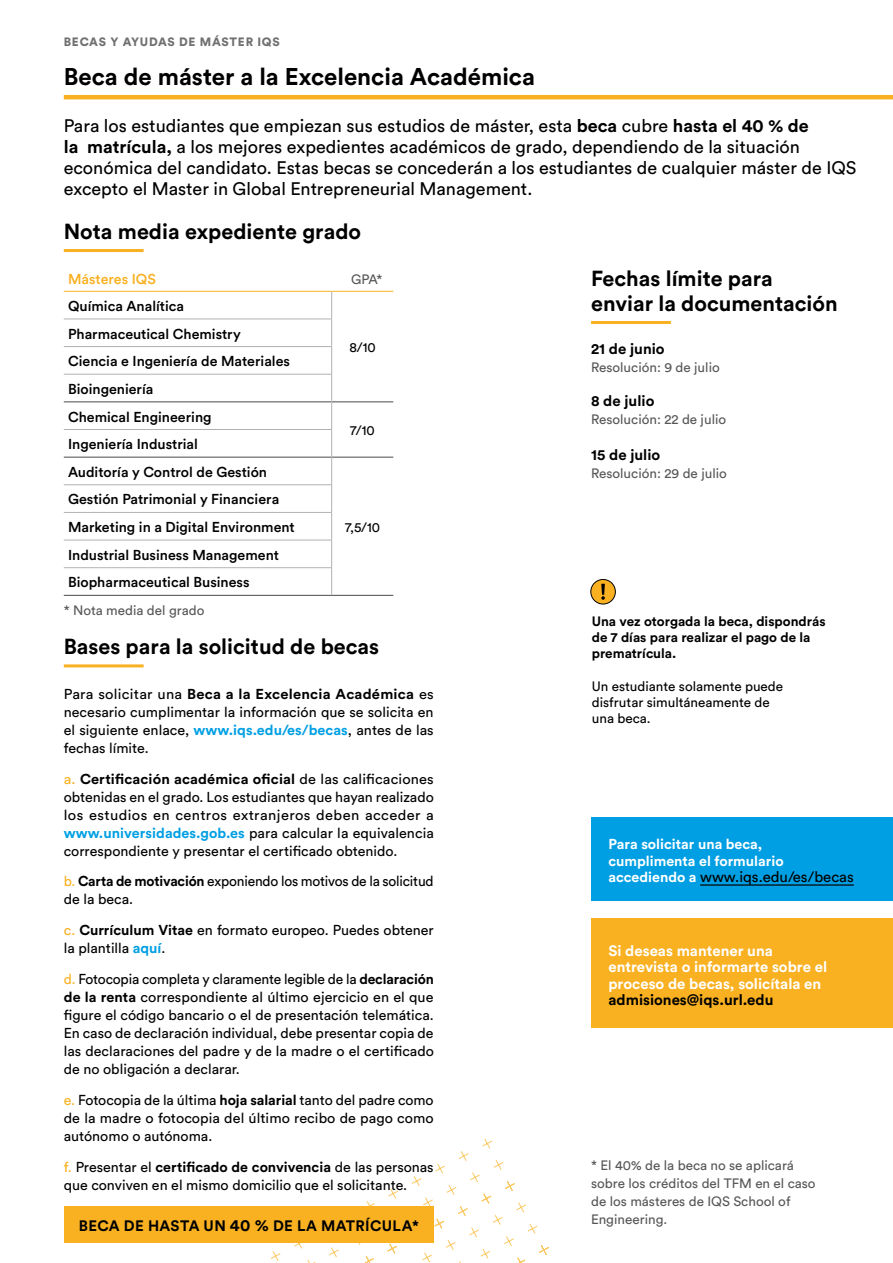
<style>
.page{position:relative;width:893px;height:1263px;background:#fff}
.page>*{position:absolute;margin:0;border:0;box-sizing:border-box;transform-origin:0 0}
.t1{font:700 24px "Circular Std";color:#000}
.t2{font:700 21.6px/26px "Circular Std";color:#000}
.t3{font:18px/21px "Circular Std";color:#000}
.t4{font:700 15px/16.5px "Circular Std";color:#fff}
.t5{font:700 15px "Circular Std";color:#000}
.t6{font:15px "Circular Std";color:#000}
.t7{font:700 15px "Circular Std";letter-spacing:.02em;color:#000}
.t8{font:14.25px/18px "Circular Std";color:#000;text-align:justify}
.t9{font:500 14.25px/27.6px "Circular Std";color:#000}
.t10{font:14.25px/18px "Circular Std";color:#020203;text-align:justify}
.t11{font:700 14.25px/16.5px "Circular Std";color:#fff}
.t12{font:500 14.25px "Circular Std";color:#f9b122}
.t13{font:13.5px/18px "Circular Std";color:#575757}
.t14{font:13.5px/16.2px "Circular Std";color:#000}
.t15{font:700 13.5px/16.2px "Circular Std";color:#000}
.t16{font:900 12px "Circular Std";letter-spacing:.06em;color:#707070}
.s1{font-weight:700}
.s2{font-weight:700;color:#009fe3}
.s3{color:#f9b122}
.s4{font-size:16.5px}
.s5{font-weight:700;font-size:14.25px;color:#fff}
</style>
<div class="page">
<hr style="left:65px;top:664px;width:77px;height:3px;background:#f9b122">
<hr style="left:65px;top:249px;width:77px;height:3px;background:#f9b122">
<hr style="left:66px;top:95px;width:827px;height:4px;background:#f9b122">
<hr style="left:332px;top:595px;width:61px;height:1px;background:#4a4a4a">
<hr style="left:64px;top:595px;width:268px;height:1px;background:#4a4a4a">
<svg style="left:64px;top:290px;width:329px;height:305px"></svg>
<svg style="left:223px;top:1138px;width:326px;height:125px"></svg>
<hr style="left:593px;top:321px;width:76px;height:3px;background:#f9b122">
<div style="left:591px;top:817px;width:302px;height:84px;background:#009fe3"></div>
<div style="left:591px;top:918px;width:302px;height:110px;background:#f9b122"></div>
<hr style="left:700px;top:884px;width:154px;height:2px;background:#000">
<div style="left:64px;top:1206px;width:370px;height:36px;background:#f9b122"></div>
<div style="left:591px;top:579px;width:24px;height:25px;background:#f9b122;border-radius:50%"></div>
<div style="left:590px;top:579px;width:26px;height:25px;border:1px solid #000;border-radius:50%"></div>
<svg style="left:601px;top:584px;width:4px;height:16px"></svg>
<p class="t16" style="left:64px;top:34px;width:217px">BECAS Y AYUDAS DE MÁSTER IQS</p>
<h1 class="t1" style="left:64px;top:61px;width:473px">Beca de máster a la Excelencia Académica</h1>
<p class="t3" style="left:64px;top:115px;width:794px">Para los estudiantes que empiezan sus estudios de máster, esta <span class="s1">beca</span> cubre <span class="s1">hasta el 40 % de<br>la matrícula,</span> a los mejores expedientes académicos de grado, dependiendo de la situación económica del candidato. Estas becas se concederán a los estudiantes de cualquier máster de IQS excepto el Master in Global Entrepreneurial Management.</p>
<h2 class="t2" style="left:64px;top:218px;width:299px">Nota media expediente grado</h2>
<p class="t12" style="left:68px;top:270px;width:89px">Másteres IQS</p>
<p class="t13" style="left:351px;top:270px;width:33px">GPA*</p>
<p class="t9" style="left:68px;top:292px;width:118px">Química Analítica</p>
<p class="t14" style="left:349px;top:339px;width:28px">8/10</p>
<p class="t9" style="left:68px;top:319px;width:223px">Pharmaceutical Chemistry<br>Ciencia e Ingeniería de Materiales<br>Bioingeniería<br>Chemical Engineering</p>
<p class="t14" style="left:350px;top:422px;width:26px">7/10</p>
<p class="t9" style="left:68px;top:430px;width:201px">Ingeniería Industrial<br>Auditoría y Control de Gestión</p>
<p class="t9" style="left:68px;top:485px;width:228px">Gestión Patrimonial y Financiera Marketing in a Digital Environment Industrial Business Management Biopharmaceutical Business</p>
<p class="t13" style="left:64px;top:601px;width:142px">* Nota media del grado</p>
<p class="t14" style="left:345px;top:519px;width:37px">7,5/10</p>
<h2 class="t2" style="left:64px;top:633px;width:317px">Bases para la solicitud de becas</h2>
<p class="t10" style="left:64px;top:685px;width:372px">Para solicitar una <span class="s1">Beca a la Excelencia Académica</span> es necesario cumplimentar la información que se solicita en el siguiente enlace, <span class="s2">www.iqs.edu/es/becas</span>, antes de las fechas límite.</p>
<p class="t8" style="left:64px;top:769px;width:372px"><span class="s3">a.</span> <span class="s1">Certificación académica oficial</span> de las calificaciones obtenidas en el grado. Los estudiantes que hayan realizado los estudios en centros extranjeros deben acceder a <span class="s2">www.universidades.gob.es</span> para calcular la equivalencia correspondiente y presentar el certificado obtenido.</p>
<p class="t8" style="left:64px;top:872px;width:371px"><span class="s3">b.</span> <span class="s1">Carta de motivación</span> exponiendo los motivos de la solicitud de la beca.</p>
<p class="t8" style="left:64px;top:921px;width:371px"><span class="s3">c.</span> <span class="s1">Currículum Vitae</span> en formato europeo. Puedes obtener la plantilla <span class="s2">aquí</span>.</p>
<p class="t8" style="left:64px;top:970px;width:372px"><span class="s3">d.</span> Fotocopia completa y claramente legible de la <span class="s1">declaración de la renta</span> correspondiente al último ejercicio en el que figure el código bancario o el de presentación telemática.<br>En caso de declaración individual, debe presentar copia de las declaraciones del padre y de la madre o el certificado de no obligación a declarar.</p>
<p class="t8" style="left:64px;top:1090px;width:372px"><span class="s3">e.</span> Fotocopia de la última <span class="s1">hoja salarial</span> tanto del padre como de la madre o fotocopia del último recibo de pago como autónomo o autónoma.</p>
<p class="t8" style="left:64px;top:1157px;width:371px"><span class="s3">f.</span> Presentar el <span class="s1">certificado de convivencia</span> de las personas que conviven en el mismo domicilio que el solicitante.</p>
<p class="t7" style="left:79px;top:1216px;width:342px">BECA DE HASTA UN <span class="s4">40 %</span> DE LA MATRÍCULA*</p>
<h2 class="t2" style="left:591px;top:265px;width:248px">Fechas límite para enviar la documentación</h2>
<p class="t5" style="left:591px;top:339px;width:75px">21 de junio</p>
<p class="t13" style="left:591px;top:358px;width:130px">Resolución: 9 de julio</p>
<p class="t5" style="left:591px;top:391px;width:65px">8 de julio</p>
<p class="t13" style="left:591px;top:410px;width:137px">Resolución: 22 de julio</p>
<p class="t5" style="left:591px;top:445px;width:71px">15 de julio</p>
<p class="t13" style="left:591px;top:464px;width:137px">Resolución: 29 de julio</p>
<p class="t15" style="left:592px;top:613px;width:235px">Una vez otorgada la beca, dispondrás de 7 días para realizar el pago de la prematrícula.</p>
<p class="t14" style="left:592px;top:678px;width:193px">Un estudiante solamente puede disfrutar simultáneamente de una beca.</p>
<p class="t11" style="left:608px;top:835px;width:177px">Para solicitar una beca, cumplimenta el formulario</p>
<p class="t6" style="left:608px;top:868px;width:247px"><span class="s5">accediendo a</span> www.iqs.edu/es/becas</p>
<p class="t4" style="left:608px;top:942px;width:220px">Si deseas mantener una entrevista o informarte sobre el proceso de becas, solicítala en</p>
<p class="t5" style="left:608px;top:990px;width:166px">admisiones@iqs.url.edu</p>
<p class="t13" style="left:591px;top:1156px;width:226px">* El 40% de la beca no se aplicará sobre los créditos del TFM en el caso de los másteres de IQS School of<br>Engineering.</p>
</div>
